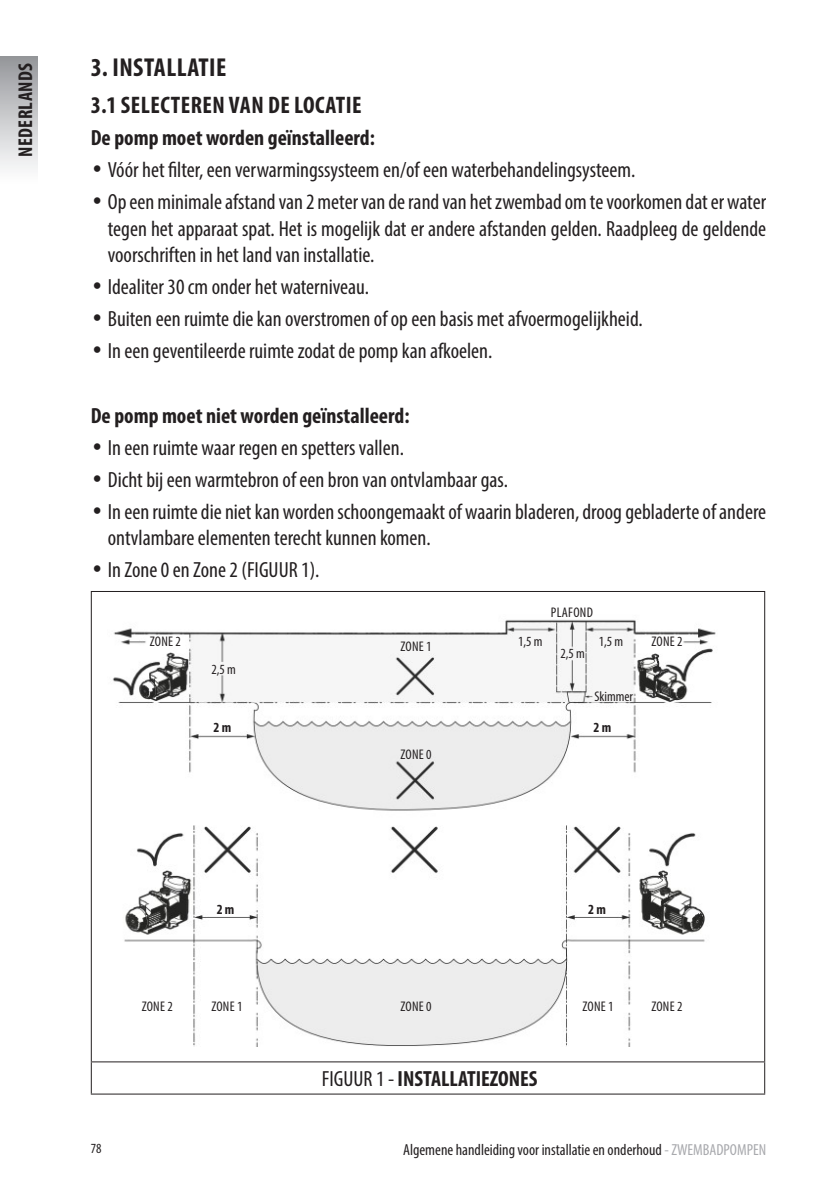
<style>
.page{position:relative;width:840px;height:1191px;background:#fff}
.page>*{position:absolute;margin:0;border:0;box-sizing:border-box;transform-origin:0 0}
.Estilo_de_párrafo_1{font:700 condensed 26px "Myriad Pro";letter-spacing:.02em;color:#231f20}
.Estilo_de_párrafo_1-2{font:700 condensed 24px "Myriad Pro";letter-spacing:.02em;color:#231f20}
.t1{font:condensed 22px/26.4px "Myriad Pro";color:#231f20;text-align:justify}
.Estilo_de_párrafo_1-3{font:700 condensed 22px "Myriad Pro";color:#231f20}
.t2{font:700 condensed 20px "Myriad Pro";letter-spacing:.02em;color:#231f20}
.t3{font:condensed 16px "Myriad Pro";color:#231f20}
.TITULAR{font:condensed 14px "Myriad Pro";letter-spacing:.02em;color:#231f20}
.TITULAR-2{font:700 condensed 14px "Myriad Pro";color:#231f20}
.TITULAR-3{font:condensed 14px "Myriad Pro";color:#231f20}
.s1{font-family:"Futura BT";font-weight:300}
.s2{font-weight:400}
.s3{color:#a8a9ad}
</style>
<div class="page">
<div style="left:0;top:57px;width:38px;height:128px;background:linear-gradient(to bottom,#97989d,#fff)"></div>
<hr style="left:91px;top:591px;width:673px;height:1px;background:#231f20">
<hr style="left:91px;top:592px;width:1px;height:469px;background:#231f20">
<hr style="left:763px;top:592px;width:1px;height:469px;background:#231f20">
<hr style="left:91px;top:1061px;width:673px;height:1px;background:#231f20">
<hr style="left:91px;top:1062px;width:1px;height:31px;background:#231f20">
<hr style="left:763px;top:1062px;width:1px;height:31px;background:#231f20">
<hr style="left:91px;top:1093px;width:673px;height:1px;background:#231f20">
<img style="left:112px;top:619px;width:604px;height:427px">
<p class="t2" style="left:13px;top:157px;width:95px;rotate:-90deg">NEDERLANDS</p>
<p class="Estilo_de_párrafo_1" style="left:91px;top:51px;width:137px">3. INSTALLATIE</p>
<p class="Estilo_de_párrafo_1-2" style="left:91px;top:90px;width:272px">3.1 SELECTEREN VAN DE LOCATIE</p>
<p class="Estilo_de_párrafo_1-3" style="left:91px;top:124px;width:285px">De pomp moet worden geïnstalleerd:</p>
<p class="t1" style="left:91px;top:156px;width:546px"><span class="s1">•</span> Vóór het filter, een verwarmingssysteem en/of een waterbehandelingsysteem.</p>
<p class="t1" style="left:108px;top:189px;width:659px;text-indent:-17px"><span class="s1">•</span> Op een minimale afstand van 2 meter van de rand van het zwembad om te voorkomen dat er water tegen het apparaat spat. Het is mogelijk dat er andere afstanden gelden. Raadpleeg de geldende voorschriften in het land van installatie.</p>
<p class="t1" style="left:91px;top:273px;width:279px"><span class="s1">•</span> Idealiter 30 cm onder het waterniveau.</p>
<p class="t1" style="left:91px;top:305px;width:553px"><span class="s1">•</span> Buiten een ruimte die kan overstromen of op een basis met afvoermogelijkheid.</p>
<p class="t1" style="left:91px;top:338px;width:403px"><span class="s1">•</span> In een geventileerde ruimte zodat de pomp kan afkoelen.</p>
<p class="Estilo_de_párrafo_1-3" style="left:91px;top:401px;width:320px">De pomp moet niet worden geïnstalleerd:</p>
<p class="t1" style="left:91px;top:434px;width:314px"><span class="s1">•</span> In een ruimte waar regen en spetters vallen.</p>
<p class="t1" style="left:91px;top:466px;width:418px"><span class="s1">•</span> Dicht bij een warmtebron of een bron van ontvlambaar gas.</p>
<p class="t1" style="left:108px;top:498px;width:659px;text-indent:-17px"><span class="s1">•</span> In een ruimte die niet kan worden schoongemaakt of waarin bladeren, droog gebladerte of andere ontvlambare elementen terecht kunnen komen.</p>
<p class="t1" style="left:91px;top:556px;width:230px"><span class="s1">•</span> In Zone 0 en Zone 2 (FIGUUR 1).</p>
<p class="TITULAR" style="left:550px;top:604px;width:44px">PLAFOND</p>
<p class="TITULAR" style="left:150px;top:633px;width:33px">ZONE 2</p>
<p class="TITULAR" style="left:517px;top:633px;width:26px">1,5 m</p>
<p class="TITULAR" style="left:598px;top:633px;width:26px">1,5 m</p>
<p class="TITULAR" style="left:651px;top:633px;width:33px">ZONE 2</p>
<p class="TITULAR" style="left:400px;top:638px;width:33px">ZONE 1</p>
<p class="TITULAR" style="left:560px;top:645px;width:26px">2,5 m</p>
<p class="TITULAR" style="left:211px;top:661px;width:26px">2,5 m</p>
<p class="TITULAR-2" style="left:213px;top:718px;width:19px">2 m</p>
<p class="TITULAR-2" style="left:216px;top:900px;width:19px">2 m</p>
<p class="TITULAR" style="left:400px;top:746px;width:33px">ZONE 0</p>
<p class="TITULAR-3" style="left:594px;top:687px;width:40px">Skimmer</p>
<p class="TITULAR-2" style="left:593px;top:718px;width:19px">2 m</p>
<p class="TITULAR-2" style="left:588px;top:900px;width:19px">2 m</p>
<p class="TITULAR" style="left:142px;top:998px;width:33px">ZONE 2</p>
<p class="TITULAR" style="left:211px;top:998px;width:33px">ZONE 1</p>
<p class="TITULAR" style="left:582px;top:998px;width:33px">ZONE 1</p>
<p class="TITULAR" style="left:651px;top:998px;width:33px">ZONE 2</p>
<p class="TITULAR" style="left:400px;top:998px;width:33px">ZONE 0</p>
<p class="Estilo_de_párrafo_1-3" style="left:322px;top:1065px;width:217px"><span class="s2">FIGUUR 1 -</span> INSTALLATIEZONES</p>
<p class="TITULAR" style="left:91px;top:1140px;width:12px">78</p>
<p class="t3" style="left:403px;top:1139px;width:364px">Algemene handleiding voor installatie en onderhoud <span class="s3">- ZWEMBADPOMPEN</span></p>
</div>
